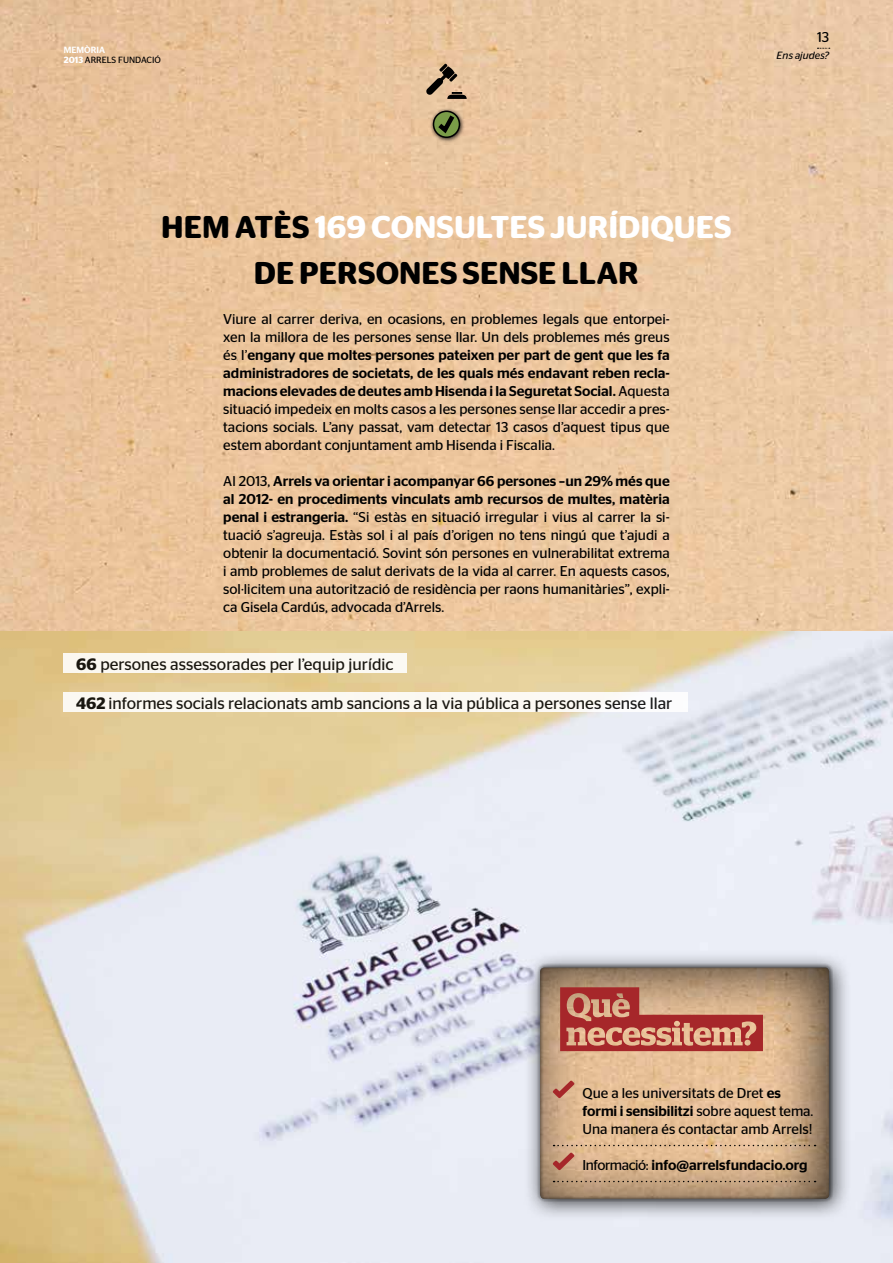
<style>
.page{position:relative;width:893px;height:1263px;background:#fff}
.page>*{position:absolute;margin:0;border:0;box-sizing:border-box;transform-origin:0 0}
.t1{font:600 31.5px/46.5px "Stag Sans Round";color:#000;text-align:center}
.t2{font:16.5px "Stag Sans";color:#000}
.t3{font:14.25px/18px "Stag Sans";color:#000;text-align:justify}
.t4{font:500 14.25px "Stag Sans";color:#000}
.t5{font:14.25px "Stag Sans Round";color:#000}
.t6{font:italic 10.5px "Stag Sans Round";color:#000}
.t7{font:9px/9.9px "Stag Sans";color:#000}
.s1{font-weight:500;color:#fff}
.s2{font-weight:600;color:#fff}
.s3{color:#fff}
.s4{font-weight:500}
.s5{font-weight:600}
.s6{font-weight:400}
</style>
<div class="page">
<img style="left:0;top:0;width:893px;height:631px">
<img style="left:0;top:631px;width:893px;height:632px">
<div style="left:523px;top:950px;width:330px;height:271px;background:#000;opacity:.75"></div>
<div style="left:529px;top:954px;width:313px;height:255px;background:#000;opacity:.75"></div>
<svg style="left:536px;top:964px;width:297px;height:239px;background:#c3a383"></svg>
<svg style="left:560px;top:987px;width:203px;height:64px;background:#bf6f5d"></svg>
<svg style="left:554px;top:1145px;width:262px;height:1px"></svg>
<svg style="left:554px;top:1181px;width:262px;height:1px"></svg>
<svg style="left:553px;top:1080px;width:21px;height:18px"></svg>
<svg style="left:553px;top:1152px;width:21px;height:18px"></svg>
<svg style="left:426px;top:64px;width:41px;height:35px"></svg>
<svg style="left:817px;top:48px;width:13px;height:1px"></svg>
<div style="left:64px;top:653px;width:343px;height:20px;background:#fbf8f1"></div>
<div style="left:64px;top:693px;width:624px;height:19px;background:#fbf9f3"></div>
<div style="left:429px;top:107px;width:37px;height:36px;background:#000;opacity:.92"></div>
<div style="left:433px;top:111px;width:27px;height:27px;border:2px solid #000;border-radius:50%"></div>
<svg style="left:433px;top:110px;width:25px;height:27px"></svg>
<p class="t7" style="left:64px;top:45px;width:99px"><span class="s1">MEMÒRIA<br></span><span class="s2">2013</span> ARRELS FUNDACIÓ</p>
<p class="t5" style="left:817px;top:29px;width:14px">13</p>
<p class="t6" style="left:776px;top:50px;width:54px">Ens ajudes?</p>
<h1 class="t1" style="left:161px;top:204px;width:572px">HEM ATÈS <span class="s3">169 CONSULTES JURÍDIQUES<br></span>DE PERSONES SENSE LLAR</h1>
<p class="t3" style="left:223px;top:310px;width:448px">Viure al carrer deriva, en ocasions, en problemes legals que entorpei&shy;xen la millora de les persones sense llar. Un dels problemes més greus és l’<span class="s4">engany que moltes persones pateixen per part de gent que les fa administradores de societats, de les quals més endavant reben recla&shy;macions elevades de deutes amb Hisenda i la Seguretat Social.</span> Aquesta situació impedeix en molts casos a les persones sense llar accedir a pres&shy;tacions socials. L’any passat, vam detectar 13 casos d’aquest tipus que estem abordant conjuntament amb Hisenda i Fiscalia.</p>
<p class="t3" style="left:223px;top:472px;width:448px">Al 2013, <span class="s4">Arrels va orientar i acompanyar 66 persones –un 29% més que al 2012- en procediments vinculats amb recursos de multes, matèria penal i estrangeria.</span> “Si estàs en situació irregular i vius al carrer la si&shy;tuació s’agreuja. Estàs sol i al país d’origen no tens ningú que t’ajudi a obtenir la documentació. Sovint són persones en vulnerabilitat extrema i amb problemes de salut derivats de la vida al carrer. En aquests casos, sol·licitem una autorització de residència per raons humanitàries”, expli&shy;ca Gisela Cardús, advocada d’Arrels.</p>
<p class="t2" style="left:76px;top:654px;width:319px"><span class="s5">66</span> persones assessorades per l’equip jurídic</p>
<p class="t2" style="left:76px;top:694px;width:598px"><span class="s5">462</span> informes socials relacionats amb sancions a la via pública a persones sense llar</p>
<p class="t3" style="left:583px;top:1084px;width:232px;text-align:left">Que a les universitats de Dret <span class="s4">es formi i sensibilitzi</span> sobre aquest tema.<br>Una manera és contactar amb Arrels!</p>
<p class="t4" style="left:583px;top:1157px;width:227px"><span class="s6">Informació:</span> info@arrelsfundacio.org</p>
</div>
